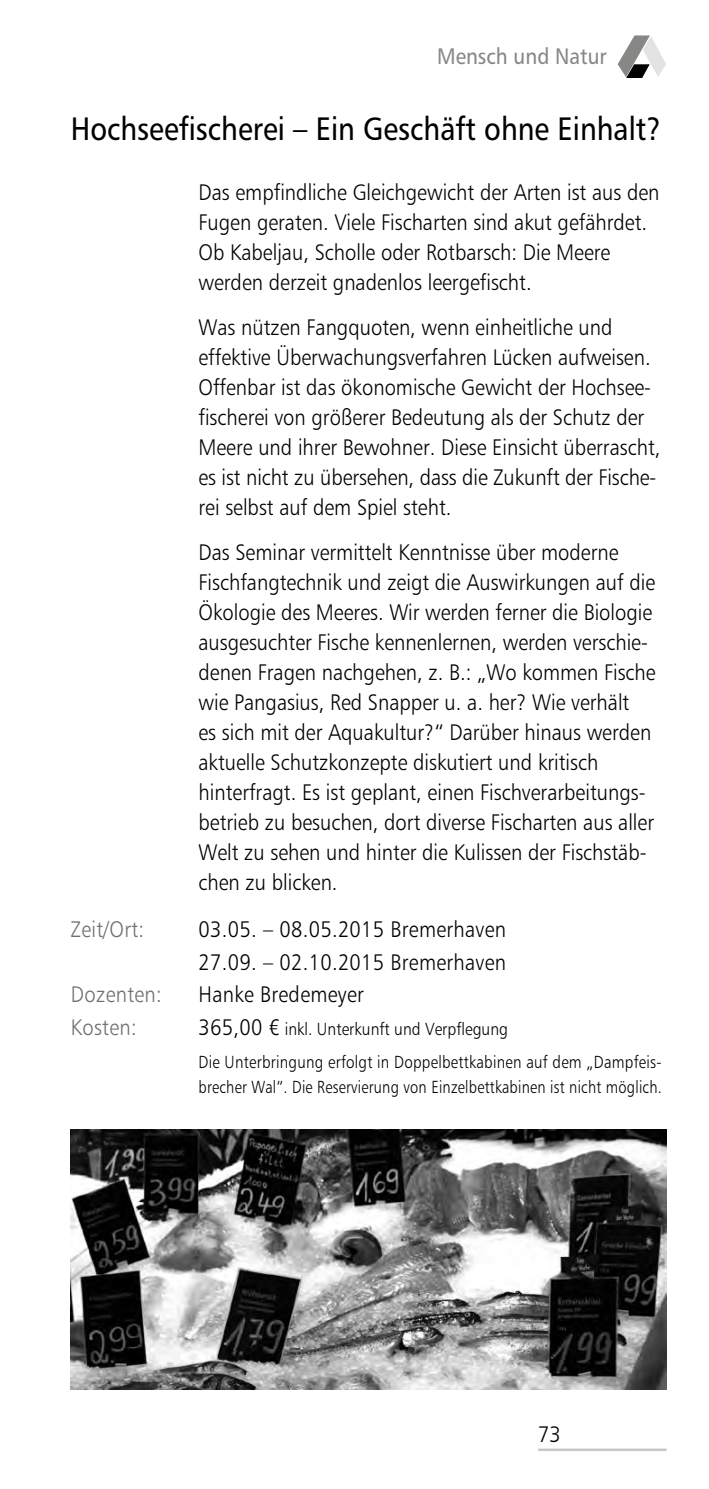
<style>
.page{position:relative;width:709px;height:1489px;background:#fff}
.page>*{position:absolute;margin:0;border:0;box-sizing:border-box;transform-origin:0 0}
.t1{font:32.5px "Humanist 777 BT Roman B";color:#000;scale:.88 1}
.t2{font:22.5px/30px "Humanist 777 BT Light B";color:#000;scale:.9 1}
.t3{font:22.5px "Humanist 777 BT Light B";letter-spacing:.015em;color:#6f6f6e;scale:.9 1}
.t4{font:22.5px "Humanist 777 BT Roman B";color:#878786;scale:.9 1}
.t5{font:17.5px/32.5px "Humanist 777 BT Light B";letter-spacing:.015em;color:#000;scale:.9 1}
.t6{font:17.5px "Humanist 777 BT Light B";letter-spacing:.015em;color:#000;scale:.84 1}
.s1{font-size:22.5px}
</style>
<div class="page">
<hr style="left:538px;top:1448px;width:128px;height:2px;background:#c5c6c6">
<svg style="left:617px;top:35px;width:49px;height:43px"></svg>
<img style="left:71px;top:1129px;width:595px;height:260px">
<p class="t4" style="left:437px;top:42px;width:190px">Mensch und Natur</p>
<h1 class="t1" style="left:71px;top:108px;width:672px">Hochseefischerei – Ein Geschäft ohne Einhalt?</h1>
<p class="t2" style="left:198px;top:176px;width:514px">Das empfindliche Gleichgewicht der Arten ist aus den Fugen geraten. Viele Fischarten sind akut gefährdet.<br>Ob Kabeljau, Scholle oder Rotbarsch: Die Meere werden derzeit gnadenlos leergefischt.</p>
<p class="t2" style="left:198px;top:311px;width:515px">Was nützen Fangquoten, wenn einheitliche und effektive Überwachungsverfahren Lücken aufweisen.<br>Offenbar ist das ökonomische Gewicht der Hochsee&shy;fischerei von größerer Bedeutung als der Schutz der Meere und ihrer Bewohner. Diese Einsicht überrascht, es ist nicht zu übersehen, dass die Zukunft der Fische&shy;rei selbst auf dem Spiel steht.</p>
<p class="t2" style="left:198px;top:536px;width:509px">Das Seminar vermittelt Kenntnisse über moderne Fischfangtechnik und zeigt die Auswirkungen auf die Ökologie des Meeres. Wir werden ferner die Biologie ausgesuchter Fische kennenlernen, werden verschie&shy;denen Fragen nachgehen, z. B.: „Wo kommen Fische wie Pangasius, Red Snapper u. a. her? Wie verhält<br>es sich mit der Aquakultur?“ Darüber hinaus werden aktuelle Schutzkonzepte diskutiert und kritisch hinterfragt. Es ist geplant, einen Fischverarbeitungs&shy;betrieb zu besuchen, dort diverse Fischarten aus aller Welt zu sehen und hinter die Kulissen der Fischstäb&shy;chen zu blicken.</p>
<p class="t3" style="left:71px;top:915px;width:83px">Zeit/Ort:</p>
<p class="t2" style="left:198px;top:912px;width:343px;line-height:32.5px">03.05. – 08.05.2015 Bremerhaven<br>27.09. – 02.10.2015 Bremerhaven</p>
<p class="t3" style="left:71px;top:980px;width:103px">Dozenten:</p>
<p class="t2" style="left:198px;top:979px;width:185px">Hanke Bredemeyer</p>
<p class="t3" style="left:71px;top:1013px;width:75px">Kosten:</p>
<p class="t5" style="left:198px;top:1012px;width:513px"><span class="s1">365,00 €</span> inkl. Unterkunft und Verpflegung<br>Die Unterbringung erfolgt in Doppelbettkabinen auf dem „Dampfeis--</p>
<p class="t6" style="left:198px;top:1075px;width:553px">brecher Wal“. Die Reservierung von Einzelbettkabinen ist nicht möglich.</p>
<p class="t2" style="left:538px;top:1418px;width:27px">73</p>
</div>
